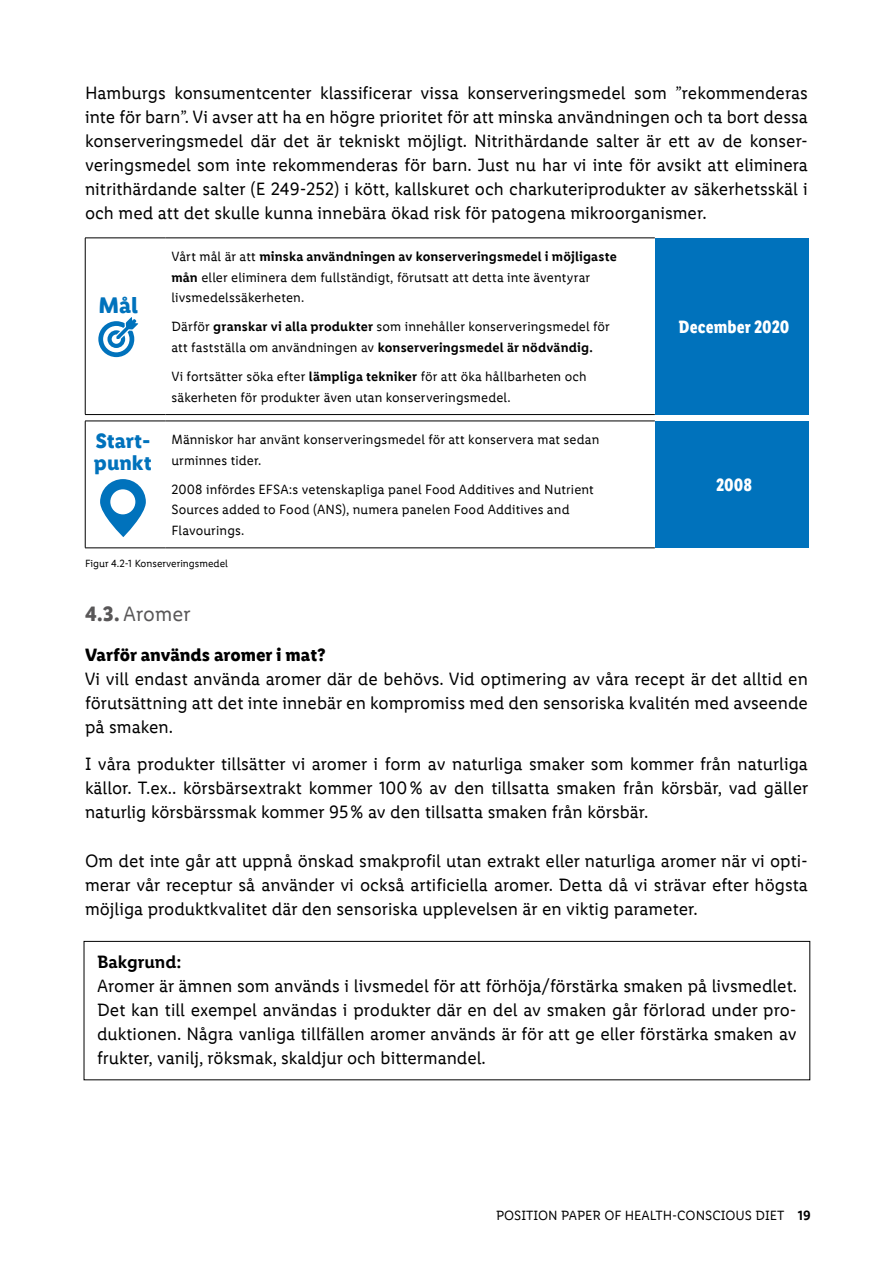
<style>
.page{position:relative;width:893px;height:1263px;background:#fff}
.page>*{position:absolute;margin:0;border:0;box-sizing:border-box;transform-origin:0 0}
.t1{font:700 22.8px "Lidl Font Pro";color:#0072bc}
.t2{font:700 21px/22.5px "Lidl Font Pro";color:#0072bc}
.t3{font:21px "Lidl Font Pro";color:#595758}
.t4{font:18px/24px "Lidl Font Pro";color:#000;text-align:justify}
.t5{font:700 18px "Lidl Font Pro";color:#000}
.t6{font:700 18px "Lidl Font Cond Pro";color:#fff}
.t7{font:600 18px "Lidl Font Pro";color:#000}
.t8{font:13.5px/20.7px "Lidl Font Pro";letter-spacing:.01em;color:#000}
.t9{font:10.5px "Lidl Font Pro";color:#000}
.s1{font-weight:600}
.s2{font-weight:700}
</style>
<div class="page">
<div style="left:655px;top:238px;width:154px;height:177px;background:#0072bc"></div>
<hr style="left:85px;top:238px;width:80px;height:1px;background:#000">
<hr style="left:85px;top:238px;width:1px;height:176px;background:#000">
<hr style="left:165px;top:238px;width:490px;height:1px;background:#000">
<hr style="left:85px;top:414px;width:80px;height:1px;background:#000">
<hr style="left:165px;top:414px;width:490px;height:1px;background:#000">
<svg style="left:98px;top:317px;width:40px;height:40px"></svg>
<div style="left:655px;top:421px;width:154px;height:127px;background:#0072bc"></div>
<hr style="left:85px;top:421px;width:80px;height:1px;background:#000">
<hr style="left:85px;top:421px;width:1px;height:127px;background:#000">
<hr style="left:165px;top:421px;width:490px;height:1px;background:#000">
<hr style="left:85px;top:548px;width:80px;height:1px;background:#000">
<hr style="left:165px;top:548px;width:490px;height:1px;background:#000">
<svg style="left:100px;top:479px;width:46px;height:58px;fill:#0072bc"></svg>
<div style="left:110px;top:489px;width:25px;height:25px;background:#fff;border-radius:50%"></div>
<div style="left:84px;top:941px;width:726px;height:139px;border:1px solid #000"></div>
<p class="t4" style="left:85px;top:81px;width:724px">Hamburgs konsumentcenter klassificerar vissa konserveringsmedel som ”rekommenderas inte för barn”. Vi avser att ha en högre prioritet för att minska användningen och ta bort dessa konserveringsmedel där det är tekniskt möjligt. Nitrithärdande salter är ett av de konser&shy;veringsmedel som inte rekommenderas för barn. Just nu har vi inte för avsikt att eliminera nitrithärdande salter (E 249-252) i kött, kallskuret och charkuteriprodukter av säkerhetsskäl i och med att det skulle kunna innebära ökad risk för patogena mikroorganismer.</p>
<p class="t1" style="left:98px;top:292px;width:41px">Mål</p>
<p class="t8" style="left:171px;top:246px;width:447px">Vårt mål är att <span class="s1">minska användningen av konserveringsmedel i möjligaste mån</span> eller eliminera dem fullständigt, förutsatt att detta inte äventyrar livsmedelssäkerheten.</p>
<p class="t8" style="left:171px;top:317px;width:440px">Därför <span class="s1">granskar vi alla produkter</span> som innehåller konserveringsmedel för att fastställa om användningen av <span class="s1">konserveringsmedel är nödvändig.</span></p>
<p class="t8" style="left:171px;top:366px;width:417px">Vi fortsätter söka efter <span class="s1">lämpliga tekniker</span> för att öka hållbarheten och säkerheten för produkter även utan konserveringsmedel.</p>
<p class="t6" style="left:679px;top:316px;width:112px">December 2020</p>
<p class="t2" style="left:94px;top:430px;width:59px">Start&shy;punkt</p>
<p class="t8" style="left:171px;top:429px;width:429px">Människor har använt konserveringsmedel för att konservera mat sedan urminnes tider.</p>
<p class="t8" style="left:171px;top:479px;width:424px">2008 infördes EFSA:s vetenskapliga panel Food Additives and Nutrient<br>Sources added to Food (ANS), numera panelen Food Additives and<br>Flavourings.</p>
<p class="t6" style="left:716px;top:474px;width:38px">2008</p>
<p class="t9" style="left:85px;top:558px;width:144px">Figur 4.2-1 Konserveringsmedel</p>
<p class="t3" style="left:85px;top:602px;width:107px"><span class="s2">4.3.</span> Aromer</p>
<p class="t5" style="left:85px;top:645px;width:242px">Varför används aromer i mat?</p>
<p class="t4" style="left:85px;top:667px;width:725px">Vi vill endast använda aromer där de behövs. Vid optimering av våra recept är det alltid en förutsättning att det inte innebär en kompromiss med den sensoriska kvalitén med avseende på smaken.</p>
<p class="t4" style="left:85px;top:752px;width:725px">I våra produkter tillsätter vi aromer i form av naturliga smaker som kommer från naturliga källor. T.ex.. körsbärsextrakt kommer 100% av den tillsatta smaken från körsbär, vad gäller naturlig körsbärssmak kommer 95% av den tillsatta smaken från körsbär.</p>
<p class="t4" style="left:85px;top:848px;width:724px">Om det inte går att uppnå önskad smakprofil utan extrakt eller naturliga aromer när vi opti&shy;merar vår receptur så använder vi också artificiella aromer. Detta då vi strävar efter högsta möjliga produktkvalitet där den sensoriska upplevelsen är en viktig parameter.</p>
<p class="t7" style="left:97px;top:952px;width:86px">Bakgrund:</p>
<p class="t4" style="left:97px;top:974px;width:701px">Aromer är ämnen som används i livsmedel för att förhöja/förstärka smaken på livsmedlet.<br>Det kan till exempel användas i produkter där en del av smaken går förlorad under pro&shy;duktionen. Några vanliga tillfällen aromer används är för att ge eller förstärka smaken av frukter, vanilj, röksmak, skaldjur och bittermandel.</p>
<p class="t8" style="left:496px;top:1205px;width:316px">POSITION PAPER OF HEALTH-CONSCIOUS DIET <span class="s1">19</span></p>
</div>
